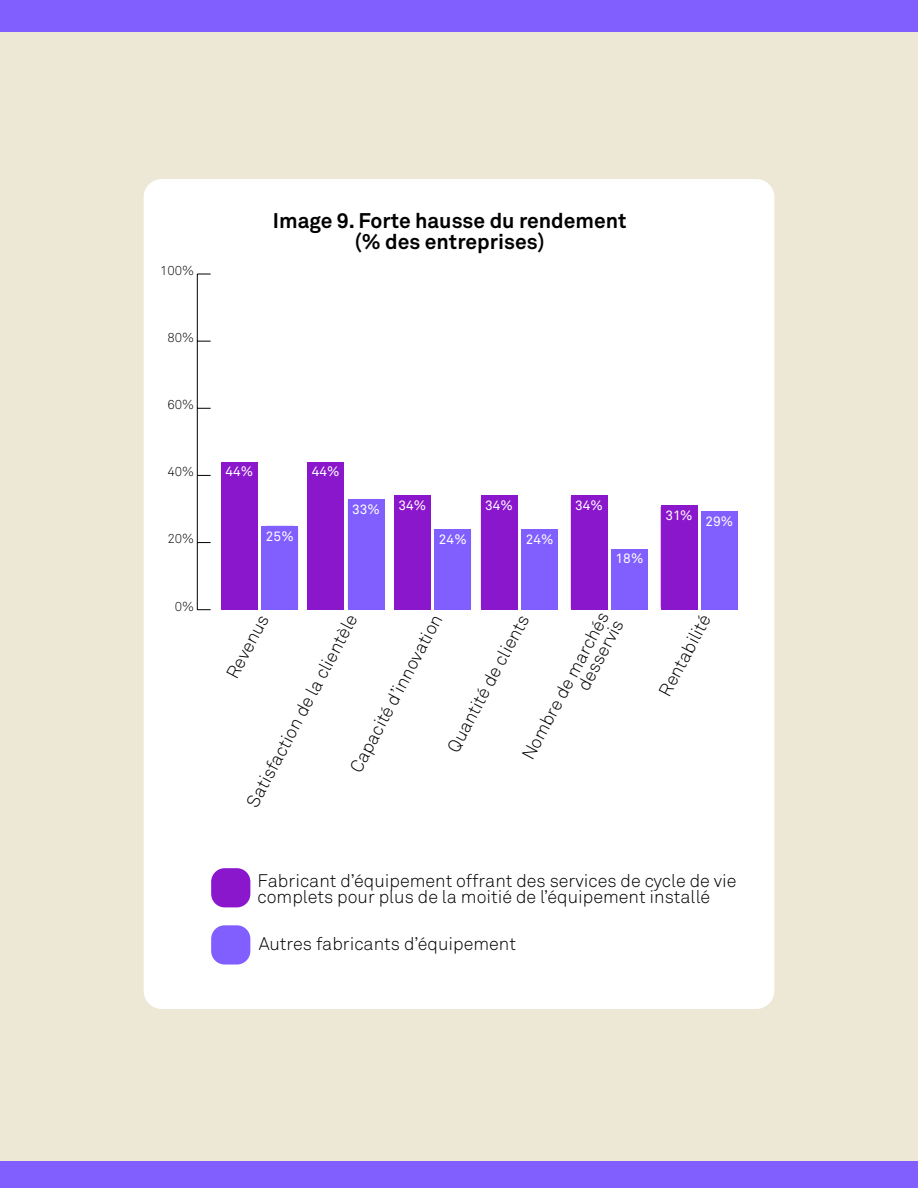
<style>
.page{position:relative;width:918px;height:1188px;background:#fff}
.page>*{position:absolute;margin:0;border:0;box-sizing:border-box;transform-origin:0 0}
.t1{font:700 21px/21px "Akkurat Pro";color:#000;text-align:center}
.t2{font:300 18px/16.5px "Akkurat Pro";color:#000}
.t3{font:13.5px "Akkurat Pro";color:#fff}
.t4{font:300 12.9px "Akkurat Pro";color:#000}
</style>
<div class="page">
<div style="left:0;top:2px;width:918px;height:1186px;background:#ede7d6"></div>
<div style="left:144px;top:179px;width:630px;height:830px;background:#fff;border-radius:18px"></div>
<hr style="left:197px;top:274px;width:1px;height:336px;background:#000">
<svg style="left:198px;top:609px;width:13px;height:1px"></svg>
<svg style="left:198px;top:542px;width:13px;height:1px"></svg>
<svg style="left:198px;top:475px;width:13px;height:1px"></svg>
<svg style="left:198px;top:408px;width:13px;height:1px"></svg>
<svg style="left:198px;top:341px;width:13px;height:1px"></svg>
<svg style="left:198px;top:274px;width:13px;height:1px"></svg>
<svg style="left:697px;top:505px;width:41px;height:104px"></svg>
<svg style="left:607px;top:495px;width:1px;height:115px"></svg>
<svg style="left:517px;top:496px;width:1px;height:114px"></svg>
<svg style="left:434px;top:529px;width:1px;height:81px"></svg>
<svg style="left:347px;top:501px;width:1px;height:107px"></svg>
<svg style="left:261px;top:525px;width:34px;height:85px"></svg>
<div style="left:211px;top:868px;width:39px;height:39px;background:#8a17cc;border-radius:14px"></div>
<div style="left:211px;top:925px;width:39px;height:40px;background:#815fff;border-radius:14px"></div>
<div style="left:221px;top:462px;width:37px;height:148px;background:#8a17cc"></div>
<div style="left:262px;top:526px;width:36px;height:84px;background:#815fff"></div>
<div style="left:348px;top:499px;width:36px;height:111px;background:#815fff"></div>
<div style="left:394px;top:496px;width:37px;height:114px;background:#8a17cc"></div>
<div style="left:435px;top:529px;width:36px;height:81px;background:#815fff"></div>
<div style="left:481px;top:496px;width:36px;height:114px;background:#8a17cc"></div>
<div style="left:521px;top:529px;width:37px;height:81px;background:#815fff"></div>
<div style="left:571px;top:495px;width:36px;height:115px;background:#8a17cc"></div>
<div style="left:611px;top:549px;width:37px;height:61px;background:#815fff"></div>
<div style="left:661px;top:505px;width:36px;height:105px;background:#8a17cc"></div>
<div style="left:701px;top:512px;width:37px;height:98px;background:#815fff"></div>
<div style="left:307px;top:462px;width:37px;height:148px;background:#8a17cc"></div>
<div style="left:0;top:1161px;width:918px;height:27px;background:#815fff"></div>
<div style="left:0;top:0;width:918px;height:31px;background:#815fff"></div>
<p class="t4" style="left:160px;top:263px;width:36px">100%</p>
<p class="t4" style="left:168px;top:330px;width:28px">80%</p>
<p class="t4" style="left:168px;top:397px;width:28px">60%</p>
<p class="t4" style="left:168px;top:464px;width:28px">40%</p>
<p class="t4" style="left:168px;top:531px;width:28px">20%</p>
<p class="t4" style="left:175px;top:598px;width:21px">0%</p>
<p class="t1" style="left:273px;top:210px;width:355px">Image 9. Forte hausse du rendement (% des entreprises)</p>
<p class="t3" style="left:225px;top:463px;width:29px">44%</p>
<p class="t3" style="left:266px;top:528px;width:29px">25%</p>
<p class="t3" style="left:312px;top:463px;width:29px">44%</p>
<p class="t3" style="left:352px;top:502px;width:29px">33%</p>
<p class="t3" style="left:398px;top:497px;width:29px">34%</p>
<p class="t3" style="left:485px;top:497px;width:29px">34%</p>
<p class="t3" style="left:575px;top:497px;width:29px">34%</p>
<p class="t3" style="left:439px;top:532px;width:29px">24%</p>
<p class="t3" style="left:526px;top:532px;width:29px">24%</p>
<p class="t3" style="left:616px;top:551px;width:29px">18%</p>
<p class="t3" style="left:665px;top:507px;width:29px">31%</p>
<p class="t3" style="left:706px;top:514px;width:29px">29%</p>
<p class="t2" style="left:520px;top:754px;width:166px;text-align:right;rotate:-62deg">Nombre de marchés desservis</p>
<p class="t2" style="left:656px;top:691px;width:91px;rotate:-62deg">Rentabilité</p>
<p class="t2" style="left:244px;top:802px;width:217px;rotate:-62deg">Satisfaction de la clientèle</p>
<p class="t2" style="left:224px;top:673px;width:71px;rotate:-62deg">Revenus</p>
<p class="t2" style="left:348px;top:767px;width:177px;rotate:-62deg">Capacité d’innovation</p>
<p class="t2" style="left:445px;top:747px;width:155px;rotate:-62deg">Quantité de clients</p>
<p class="t2" style="left:258px;top:872px;width:480px">Fabricant d’équipement offrant des services de cycle de vie complets pour plus de la moitié de l’équipement installé</p>
<p class="t2" style="left:259px;top:936px;width:259px">Autres fabricants d’équipement</p>
</div>
